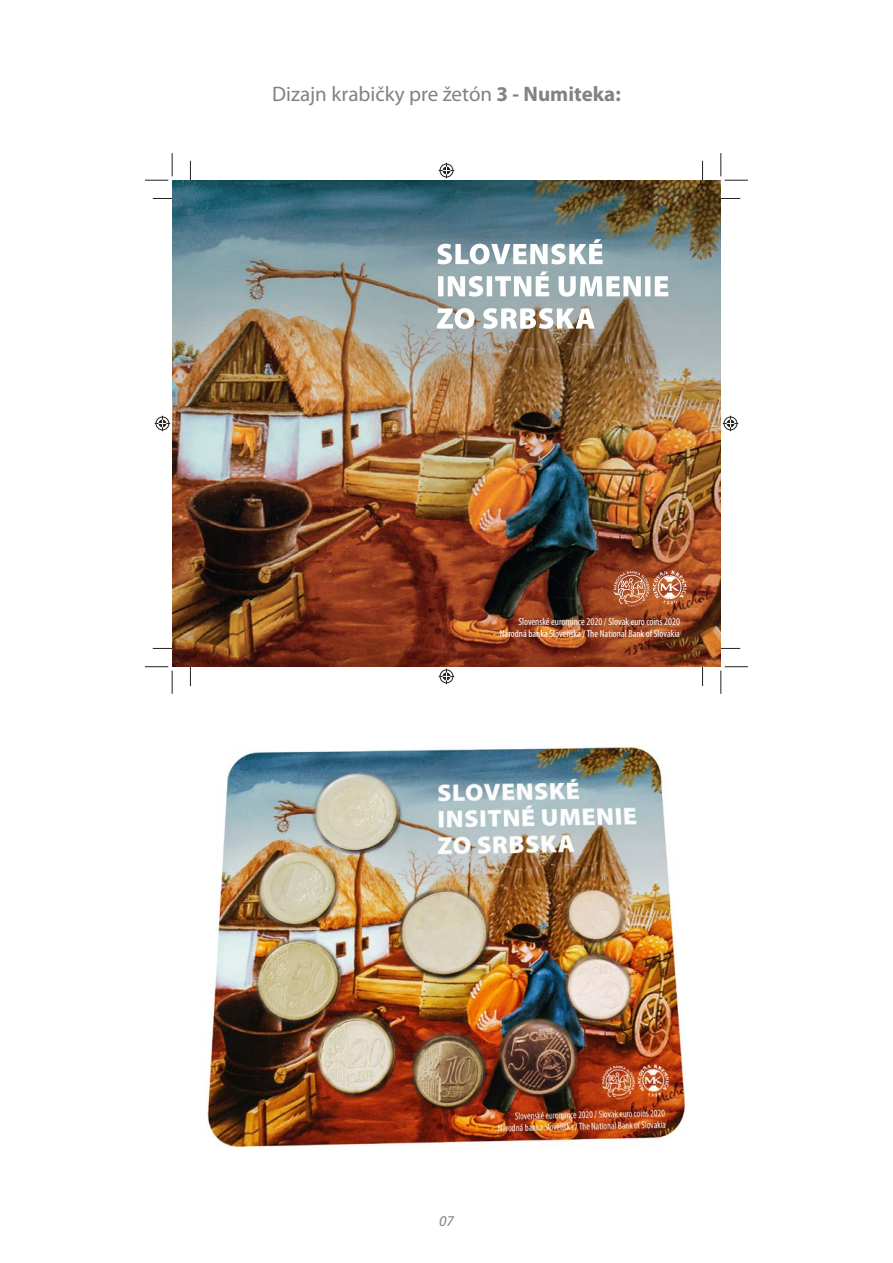
<style>
.page{position:relative;width:893px;height:1263px;background:#fff}
.page>*{position:absolute;margin:0;border:0;box-sizing:border-box;transform-origin:0 0}
.t1{font:21px "Myriad Pro";color:#808285}
.t2{font:italic 15px "Myriad Pro";color:#808285}
.t3{font:condensed 10.35px/12.3px "Myriad Pro";color:#fff;text-align:right}
.s1{font-weight:700}
</style>
<div class="page">
<img style="left:172px;top:180px;width:549px;height:487px">
<svg style="left:613px;top:570px;width:74px;height:36px;background:#bd7655"></svg>
<svg style="left:437px;top:308px;width:158px;height:21px"></svg>
<svg style="left:438px;top:271px;width:230px;height:26px"></svg>
<svg style="left:437px;top:239px;width:166px;height:25px"></svg>
<svg style="left:153px;top:198px;width:19px;height:1px"></svg>
<svg style="left:721px;top:198px;width:19px;height:1px"></svg>
<svg style="left:153px;top:648px;width:19px;height:1px"></svg>
<svg style="left:721px;top:648px;width:19px;height:1px"></svg>
<svg style="left:190px;top:161px;width:1px;height:19px"></svg>
<svg style="left:190px;top:667px;width:1px;height:19px"></svg>
<svg style="left:702px;top:161px;width:1px;height:19px"></svg>
<svg style="left:702px;top:667px;width:1px;height:19px"></svg>
<svg style="left:145px;top:153px;width:28px;height:28px"></svg>
<svg style="left:145px;top:666px;width:28px;height:28px"></svg>
<svg style="left:721px;top:153px;width:27px;height:28px"></svg>
<svg style="left:721px;top:666px;width:27px;height:28px"></svg>
<svg style="left:439px;top:163px;width:15px;height:15px"></svg>
<svg style="left:439px;top:669px;width:15px;height:15px"></svg>
<svg style="left:155px;top:416px;width:15px;height:15px"></svg>
<svg style="left:723px;top:416px;width:15px;height:15px"></svg>
<img style="left:207px;top:746px;width:479px;height:401px">
<p class="t1" style="left:272px;top:82px;width:350px">Dizajn krabičky pre žetón <span class="s1">3 - Numiteka:</span></p>
<p class="t3" style="left:500px;top:616px;width:182px">Slovenské euromince 2020 / Slovak euro coins 2020<br>Národná banka Slovenska / The National Bank of Slovakia</p>
<p class="t2" style="left:439px;top:1213px;width:16px">07</p>
</div>
